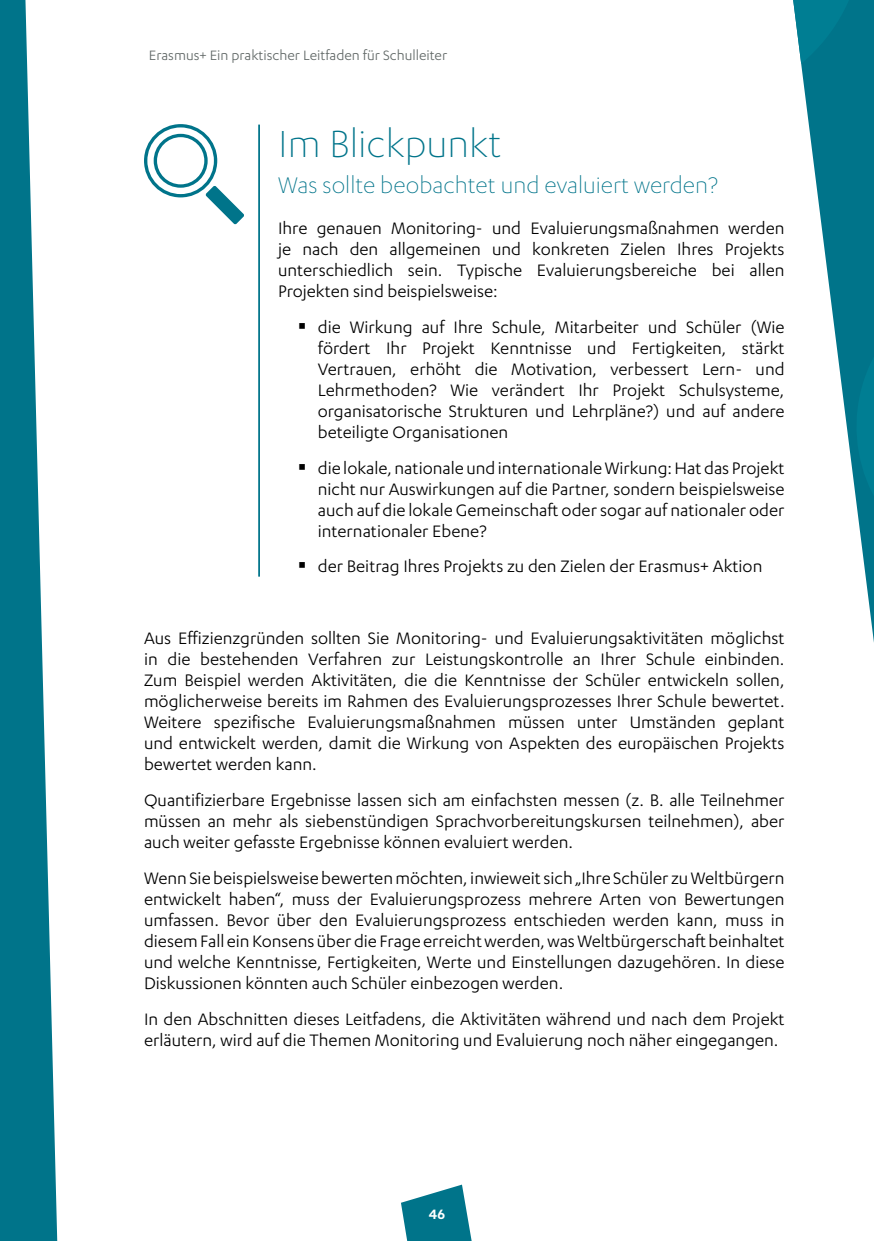
<style>
.page{position:relative;width:874px;height:1241px;background:#fff}
.page>*{position:absolute;margin:0;border:0;box-sizing:border-box;transform-origin:0 0}
.Icon_Header{font:300 43.75px "Karbon";color:#00748a}
.Icon_Sub_Header{font:300 26.25px "Karbon";color:#00748a}
.Body_Text{font:19.25px/21px "Karbon";color:#000;text-align:justify}
.t1{font:15.75px "Karbon";color:#626968}
.t2{font:600 15.75px "Karbon";color:#fff}
</style>
<div class="page">
<svg style="left:144px;top:124px;width:100px;height:100px"></svg>
<hr style="left:258px;top:125px;width:2px;height:451px;background:#00748a">
<svg style="left:793px;top:0;width:80px;height:635px"></svg>
<svg style="left:0;top:0;width:58px;height:1240px;fill:#00748a"></svg>
<svg style="left:401px;top:1184px;width:71px;height:56px"></svg>
<p class="t1" style="left:149px;top:47px;width:299px">Erasmus+ Ein praktischer Leitfaden für Schulleiter</p>
<p class="Icon_Header" style="left:278px;top:119px;width:224px">Im Blickpunkt</p>
<p class="Icon_Sub_Header" style="left:278px;top:170px;width:441px">Was sollte beobachtet und evaluiert werden?</p>
<p class="Body_Text" style="left:278px;top:217px;width:508px">Ihre genauen Monitoring- und Evaluierungsmaßnahmen werden je nach den allgemeinen und konkreten Zielen Ihres Projekts unterschiedlich sein. Typische Evaluierungsbereiche bei allen Projekten sind beispielsweise:</p>
<p class="Body_Text" style="left:317px;top:315px;width:468px">die Wirkung auf Ihre Schule, Mitarbeiter und Schüler (Wie fördert Ihr Projekt Kenntnisse und Fertigkeiten, stärkt Vertrauen, erhöht die Motivation, verbessert Lern- und Lehrmethoden? Wie verändert Ihr Projekt Schulsysteme, organisatorische Strukturen und Lehrpläne?) und auf andere beteiligte Organisationen</p>
<p class="Body_Text" style="left:317px;top:456px;width:468px">die lokale, nationale und internationale Wirkung: Hat das Projekt nicht nur Auswirkungen auf die Partner, sondern beispielsweise auch auf die lokale Gemeinschaft oder sogar auf nationaler oder internationaler Ebene?</p>
<p class="Body_Text" style="left:317px;top:555px;width:446px">der Beitrag Ihres Projekts zu den Zielen der Erasmus+ Aktion</p>
<p class="Body_Text" style="left:144px;top:627px;width:641px">Aus Effizienzgründen sollten Sie Monitoring- und Evaluierungsaktivitäten möglichst in die bestehenden Verfahren zur Leistungskontrolle an Ihrer Schule einbinden.<br>Zum Beispiel werden Aktivitäten, die die Kenntnisse der Schüler entwickeln sollen, möglicherweise bereits im Rahmen des Evaluierungsprozesses Ihrer Schule bewertet.<br>Weitere spezifische Evaluierungsmaßnahmen müssen unter Umständen geplant und entwickelt werden, damit die Wirkung von Aspekten des europäischen Projekts bewertet werden kann.</p>
<p class="Body_Text" style="left:144px;top:789px;width:641px">Quantifizierbare Ergebnisse lassen sich am einfachsten messen (z. B. alle Teilnehmer müssen an mehr als siebenstündigen Sprachvorbereitungskursen teilnehmen), aber auch weiter gefasste Ergebnisse können evaluiert werden.</p>
<p class="Body_Text" style="left:144px;top:867px;width:641px">Wenn Sie beispielsweise bewerten möchten, inwieweit sich „Ihre Schüler zu Weltbürgern entwickelt haben“, muss der Evaluierungsprozess mehrere Arten von Bewertungen umfassen. Bevor über den Evaluierungsprozess entschieden werden kann, muss in diesem Fall ein Konsens über die Frage erreicht werden, was Weltbürgerschaft beinhaltet und welche Kenntnisse, Fertigkeiten, Werte und Einstellungen dazugehören. In diese Diskussionen könnten auch Schüler einbezogen werden.</p>
<p class="Body_Text" style="left:144px;top:1008px;width:641px">In den Abschnitten dieses Leitfadens, die Aktivitäten während und nach dem Projekt erläutern, wird auf die Themen Monitoring und Evaluierung noch näher eingegangen.</p>
<p class="t2" style="left:428px;top:1204px;width:18px">46</p>
</div>
